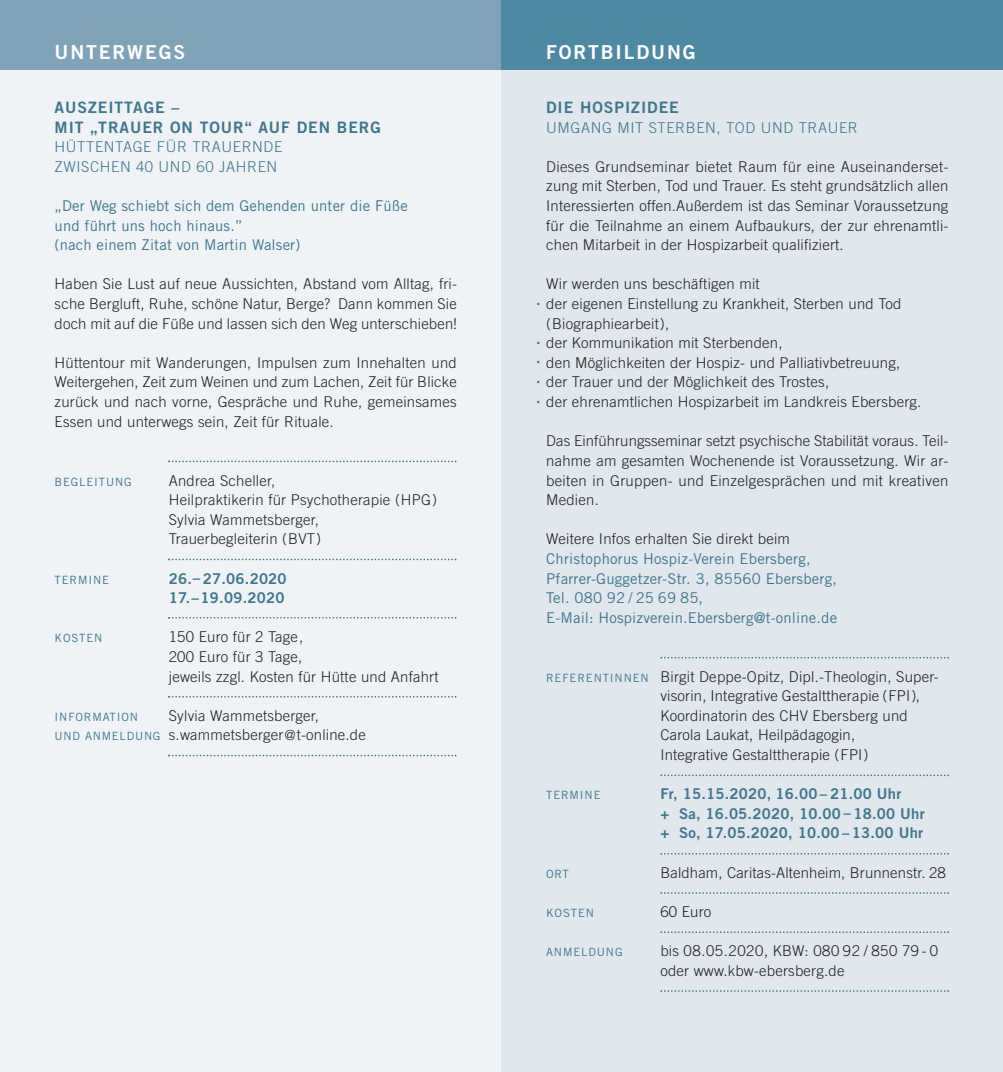
<style>
.page{position:relative;width:1003px;height:1072px;background:#fff}
.page>*{position:absolute;margin:0;border:0;box-sizing:border-box;transform-origin:0 0}
.t1{font:19.25px "Trade Gothic Bold Two";letter-spacing:.1em;color:#fff}
.t2{font:15.75px/19.6px "Trade Gothic Bold Two";letter-spacing:.06em;color:#3e768d}
.t3{font:300 14.88px/19.6px "Trade Gothic";letter-spacing:.015em;color:#231f20}
.t4{font:14.88px/19.6px "Trade Gothic";letter-spacing:.01em;color:#3e768d}
.t5{font:14.88px/19.6px "Trade Gothic Bold Two";letter-spacing:.015em;color:#3e768d}
.t6{font:300 14.88px/19.6px "Trade Gothic";letter-spacing:.04em;color:#3e768d}
.t7{font:11.38px "Trade Gothic";letter-spacing:.075em;color:#3e768d}
.s1{font-weight:400;font-size:11.38px;color:#3e768d}
.s2{font-size:14px}
</style>
<div class="page">
<div style="left:0;top:64px;width:501px;height:1007px;background:#eff3f6"></div>
<div style="left:0;top:0;width:501px;height:69px;background:#7fa3b9"></div>
<svg style="left:168px;top:460px;width:288px;height:2px"></svg>
<svg style="left:168px;top:558px;width:288px;height:2px"></svg>
<svg style="left:168px;top:617px;width:288px;height:1px"></svg>
<svg style="left:168px;top:696px;width:288px;height:1px"></svg>
<svg style="left:168px;top:754px;width:288px;height:2px"></svg>
<div style="left:501px;top:64px;width:501px;height:1007px;background:#e0e7ed"></div>
<div style="left:501px;top:0;width:501px;height:69px;background:#4e89a4"></div>
<svg style="left:660px;top:657px;width:288px;height:1px"></svg>
<svg style="left:660px;top:774px;width:288px;height:2px"></svg>
<svg style="left:660px;top:853px;width:288px;height:1px"></svg>
<svg style="left:660px;top:931px;width:288px;height:2px"></svg>
<svg style="left:660px;top:892px;width:288px;height:1px"></svg>
<svg style="left:660px;top:990px;width:288px;height:1px"></svg>
<p class="t1" style="left:55px;top:45px;width:132px">UNTERWEGS</p>
<p class="t2" style="left:55px;top:99px;width:327px">AUSZEITTAGE –<br>MIT „TRAUER ON TOUR“ AUF DEN BERG</p>
<p class="t6" style="left:55px;top:138px;width:229px">HÜTTENTAGE FÜR TRAUERNDE<br>ZWISCHEN 40 UND 60 JAHREN</p>
<p class="t4" style="left:55px;top:197px;width:354px">„Der Weg schiebt sich dem Gehenden unter die Füße und führt uns hoch hinaus.”<br>(nach einem Zitat von Martin Walser)</p>
<p class="t3" style="left:55px;top:275px;width:404px;text-align:justify">Haben Sie Lust auf neue Aussichten, Abstand vom Alltag, fri&shy;sche Bergluft, Ruhe, schöne Natur, Berge? Dann kommen Sie doch mit auf die Füße und lassen sich den Weg unterschieben!</p>
<p class="t3" style="left:55px;top:354px;width:403px;text-align:justify">Hüttentour mit Wanderungen, Impulsen zum Innehalten und Weitergehen, Zeit zum Weinen und zum Lachen, Zeit für Blicke zurück und nach vorne, Gespräche und Ruhe, gemeinsames Essen und unterwegs sein, Zeit für Rituale.</p>
<p class="t7" style="left:55px;top:477px;width:79px">BEGLEITUNG</p>
<p class="t3" style="left:169px;top:471px;width:270px">Andrea Scheller,<br>Heilpraktikerin für Psychotherapie (HPG)<br>Sylvia Wammetsberger,<br>Trauerbegleiterin (BVT)</p>
<p class="t7" style="left:55px;top:575px;width:56px">TERMINE</p>
<p class="t5" style="left:169px;top:570px;width:119px">26.– 27.06.2020<br>17.–19.09.2020</p>
<p class="t7" style="left:55px;top:634px;width:49px">KOSTEN</p>
<p class="t3" style="left:169px;top:628px;width:271px">150 Euro für 2 Tage,<br>200 Euro für 3 Tage,<br>jeweils zzgl. Kosten für Hütte und Anfahrt</p>
<p class="t7" style="left:55px;top:712px;width:85px">INFORMATION</p>
<p class="t3" style="left:55px;top:707px;width:313px;text-indent:114px">Sylvia Wammetsberger,<br><span class="s1">UND ANMELDUNG</span> s.wammetsberger<span class="s2">@</span>t-online.de</p>
<p class="t1" style="left:546px;top:45px;width:151px">FORTBILDUNG</p>
<p class="t2" style="left:546px;top:99px;width:134px">DIE HOSPIZIDEE</p>
<p class="t6" style="left:546px;top:119px;width:313px">UMGANG MIT STERBEN, TOD UND TRAUER</p>
<p class="t3" style="left:546px;top:158px;width:404px;text-align:justify">Dieses Grundseminar bietet Raum für eine Auseinanderset&shy;zung mit Sterben, Tod und Trauer. Es steht grundsätzlich allen Interessierten offen.Außerdem ist das Seminar Voraussetzung für die Teilnahme an einem Aufbaukurs, der zur ehrenamtli&shy;chen Mitarbeit in der Hospizarbeit qualifiziert.</p>
<p class="t3" style="left:546px;top:275px;width:376px">Wir werden uns beschäftigen mit<br>der eigenen Einstellung zu Krankheit, Sterben und Tod (Biographiearbeit),<br>der Kommunikation mit Sterbenden,<br>den Möglichkeiten der Hospiz- und Palliativbetreuung, der Trauer und der Möglichkeit des Trostes,<br>der ehrenamtlichen Hospizarbeit im Landkreis Ebersberg.</p>
<p class="t3" style="left:546px;top:432px;width:404px;text-align:justify">Das Einführungsseminar setzt psychische Stabilität voraus. Teil&shy;nahme am gesamten Wochenende ist Voraussetzung. Wir ar&shy;beiten in Gruppen- und Einzelgesprächen und mit kreativen Medien.</p>
<p class="t3" style="left:546px;top:530px;width:245px">Weitere Infos erhalten Sie direkt beim</p>
<p class="t4" style="left:546px;top:550px;width:292px">Christophorus Hospiz-Verein Ebersberg, Pfarrer-Guggetzer-Str. 3, 85560 Ebersberg, Tel. 080 92 / 25 69 85,<br>E-Mail: Hospizverein.Ebersberg@t-online.de</p>
<p class="t5" style="left:536px;top:291px;width:6px">.</p>
<p class="t5" style="left:536px;top:330px;width:6px;text-align:justify">. . . .</p>
<p class="t3" style="left:660px;top:667px;width:280px;text-indent:-114px"><span class="s1">REFERENTINNEN</span> Birgit Deppe-Opitz, Dipl.-Theologin, Super&shy;visorin, Integrative Gestalttherapie (FPI), Koordinatorin des CHV Ebersberg und Carola Laukat, Heilpädagogin,<br>Integrative Gestalttherapie (FPI)</p>
<p class="t7" style="left:546px;top:791px;width:56px">TERMINE</p>
<p class="t5" style="left:660px;top:785px;width:266px">Fr, 15.15.2020, 16.00 – 21.00 Uhr<br>+ Sa, 16.05.2020, 10.00 – 18.00 Uhr + So, 17.05.2020, 10.00 – 13.00 Uhr</p>
<p class="t7" style="left:546px;top:869px;width:24px">ORT</p>
<p class="t3" style="left:660px;top:863px;width:287px">Baldham, Caritas-Altenheim, Brunnenstr. 28</p>
<p class="t7" style="left:546px;top:908px;width:49px">KOSTEN</p>
<p class="t3" style="left:660px;top:903px;width:52px">60 Euro</p>
<p class="t7" style="left:546px;top:947px;width:78px">ANMELDUNG</p>
<p class="t3" style="left:660px;top:942px;width:279px">bis 08.05.2020, KBW: 080 92 / 850 79 - 0 oder www.kbw-ebersberg.de</p>
</div>
